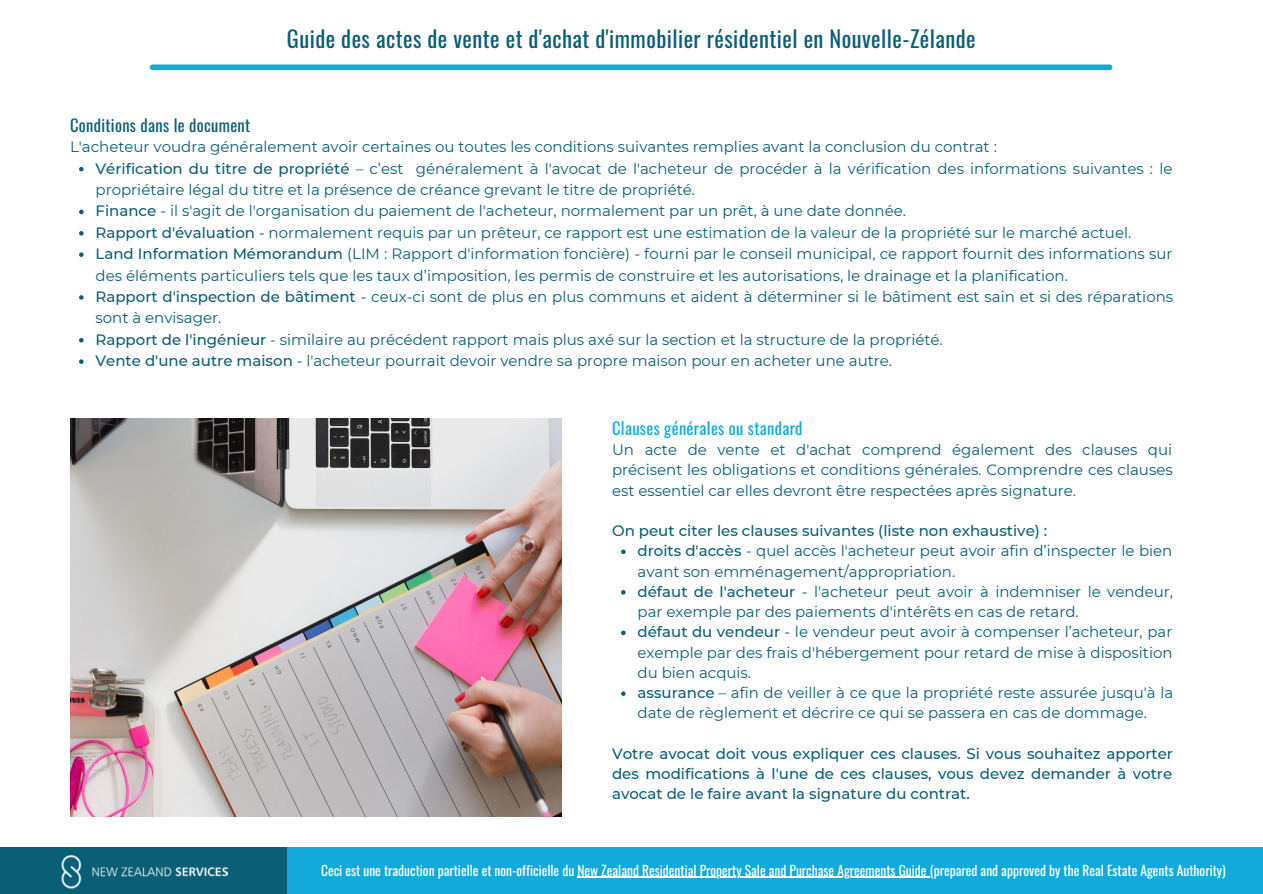
<style>
.page{position:relative;width:1263px;height:894px;background:#fff}
.page>*{position:absolute;margin:0;border:0;box-sizing:border-box;transform-origin:0 0}
.t1{font:22.5px "Oswald";letter-spacing:.02em;color:#0a5e75}
.t2{font:16.5px "Oswald";letter-spacing:.02em;color:#12aadb}
.t3{font:16.5px "Oswald";letter-spacing:.02em;color:#0a5e75}
.t4{font:15px/20.2px "Montserrat";color:#0a5e75}
.t5{font:500 15px/20.2px "Montserrat";color:#0a5e75;text-align:justify}
.t6{font:13.5px "Oswald";color:#fff}
.s1{font-weight:500}
</style>
<div class="page">
<img style="left:70px;top:418px;width:492px;height:398px">
<div style="left:152px;top:64px;width:958px;height:6px;background:#12aadb"></div>
<div style="left:0;top:847px;width:287px;height:46px;background:#0a5e75"></div>
<img style="left:61px;top:855px;width:167px;height:34px">
<div style="left:287px;top:847px;width:975px;height:46px;background:#12aadb"></div>
<svg style="left:79px;top:167px;width:5px;height:4px"></svg>
<svg style="left:79px;top:209px;width:5px;height:5px"></svg>
<svg style="left:79px;top:231px;width:5px;height:4px"></svg>
<svg style="left:79px;top:252px;width:5px;height:5px"></svg>
<svg style="left:79px;top:295px;width:5px;height:4px"></svg>
<svg style="left:79px;top:338px;width:5px;height:4px"></svg>
<svg style="left:79px;top:359px;width:5px;height:5px"></svg>
<svg style="left:621px;top:549px;width:5px;height:5px"></svg>
<svg style="left:621px;top:590px;width:5px;height:4px"></svg>
<svg style="left:621px;top:630px;width:5px;height:5px"></svg>
<svg style="left:621px;top:691px;width:5px;height:4px"></svg>
<hr style="left:577px;top:876px;width:353px;height:1px;background:#fff">
<p class="t1" style="left:287px;top:22px;width:690px">Guide des actes de vente et d'achat d'immobilier résidentiel en Nouvelle-Zélande</p>
<p class="t3" style="left:70px;top:112px;width:182px">Conditions dans le document</p>
<p class="t4" style="left:70px;top:137px;width:928px">L'acheteur voudra généralement avoir certaines ou toutes les conditions suivantes remplies avant la conclusion du contrat :</p>
<p class="t4" style="left:96px;top:157px;width:1078px;line-height:21.3px"><span class="s1">Vérification du titre de propriété</span> – c’est généralement à l'avocat de l'acheteur de procéder à la vérification des informations suivantes : le propriétaire légal du titre et la présence de créance grevant le titre de propriété.</p>
<p class="t4" style="left:96px;top:201px;width:812px"><span class="s1">Finance</span> - il s'agit de l'organisation du paiement de l'acheteur, normalement par un prêt, à une date donnée.</p>
<p class="t4" style="left:96px;top:222px;width:1037px"><span class="s1">Rapport d'évaluation</span> - normalement requis par un prêteur, ce rapport est une estimation de la valeur de la propriété sur le marché actuel.</p>
<p class="t4" style="left:96px;top:243px;width:1078px;line-height:21.3px"><span class="s1">Land Information Mémorandum</span> (LIM : Rapport d'information foncière) - fourni par le conseil municipal, ce rapport fournit des informations sur des éléments particuliers tels que les taux d’imposition, les permis de construire et les autorisations, le drainage et la planification.</p>
<p class="t4" style="left:96px;top:286px;width:1079px;line-height:21.3px"><span class="s1">Rapport d'inspection de bâtiment</span> - ceux-ci sont de plus en plus communs et aident à déterminer si le bâtiment est sain et si des réparations sont à envisager.</p>
<p class="t4" style="left:96px;top:329px;width:849px"><span class="s1">Rapport de l'ingénieur</span> - similaire au précédent rapport mais plus axé sur la section et la structure de la propriété.</p>
<p class="t4" style="left:96px;top:350px;width:798px"><span class="s1">Vente d'une autre maison</span> - l'acheteur pourrait devoir vendre sa propre maison pour en acheter une autre.</p>
<p class="t2" style="left:612px;top:415px;width:192px">Clauses générales ou standard</p>
<p class="t4" style="left:612px;top:439px;width:562px;text-align:justify">Un acte de vente et d'achat comprend également des clauses qui précisent les obligations et conditions générales. Comprendre ces clauses est essentiel car elles devront être respectées après signature.</p>
<p class="t5" style="left:612px;top:520px;width:437px">On peut citer les clauses suivantes (liste non exhaustive) :</p>
<p class="t4" style="left:638px;top:540px;width:536px"><span class="s1">droits d'accès</span> - quel accès l'acheteur peut avoir afin d’inspecter le bien avant son emménagement/appropriation.</p>
<p class="t4" style="left:638px;top:581px;width:537px"><span class="s1">défaut de l'acheteur</span> - l'acheteur peut avoir à indemniser le vendeur, par exemple par des paiements d'intérêts en cas de retard.</p>
<p class="t4" style="left:638px;top:621px;width:536px;text-align:justify"><span class="s1">défaut du vendeur</span> - le vendeur peut avoir à compenser l’acheteur, par exemple par des frais d'hébergement pour retard de mise à disposition du bien acquis.</p>
<p class="t4" style="left:638px;top:682px;width:537px"><span class="s1">assurance</span> – afin de veiller à ce que la propriété reste assurée jusqu'à la date de règlement et décrire ce qui se passera en cas de dommage.</p>
<p class="t5" style="left:612px;top:743px;width:562px">Votre avocat doit vous expliquer ces clauses. Si vous souhaitez apporter des modifications à l'une de ces clauses, vous devez demander à votre avocat de le faire avant la signature du contrat.</p>
<p class="t6" style="left:321px;top:859px;width:906px">Ceci est une traduction partielle et non-officielle du New Zealand Residential Property Sale and Purchase Agreements Guide (prepared and approved by the Real Estate Agents Authority)</p>
</div>
